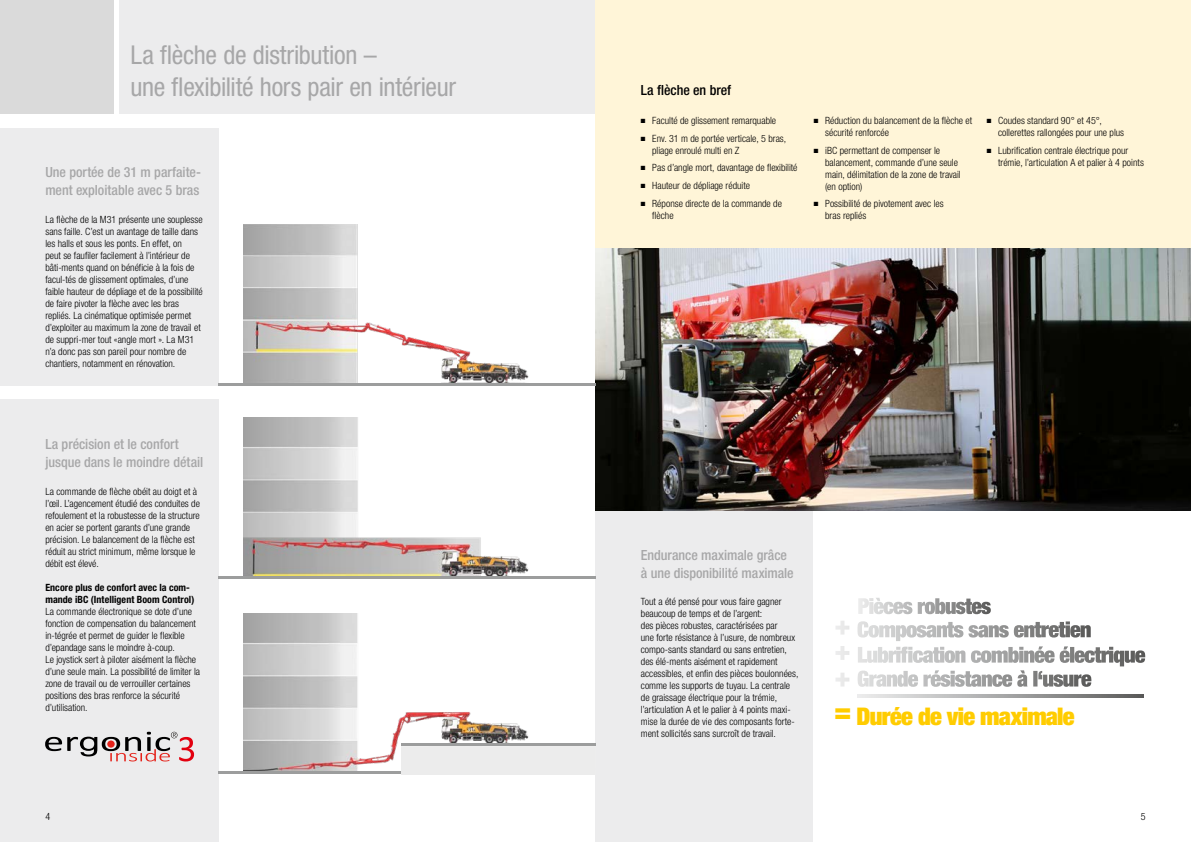
<style>
.page{position:relative;width:1191px;height:842px;background:#fff}
.page>*{position:absolute;margin:0;border:0;box-sizing:border-box;transform-origin:0 0}
.t1{font:condensed 26px/32.5px "Helvetica Neue LT Pro";letter-spacing:-.015em;color:#a7a7a8}
.t2{font:900 condensed 24.3px "Helvetica Neue LT Pro";letter-spacing:-.03em;color:#fc0}
.t3{font:500 condensed 14px/17.5px "Helvetica Neue LT Pro";letter-spacing:-.005em;color:#a7a7a8}
.t4{font:500 condensed 14px "Helvetica Neue LT Pro";letter-spacing:-.005em;color:#000}
.t5{font:300 condensed 10px/12px "Helvetica Neue LT Pro";color:#000}
.t6{font:700 condensed 10px/12px "Helvetica Neue LT Pro";letter-spacing:.005em;color:#000}
</style>
<div class="page">
<div style="left:119px;top:0;width:476px;height:113px;background:#ececed"></div>
<div style="left:0;top:0;width:113px;height:113px;background:#dadada"></div>
<div style="left:0;top:400px;width:218px;height:442px;background:#ececed"></div>
<div style="left:595px;top:511px;width:218px;height:331px;background:#ececed"></div>
<div style="left:595px;top:0;width:596px;height:248px;background:#fff5d8"></div>
<img style="left:244px;top:225px;width:285px;height:158px">
<img style="left:595px;top:248px;width:596px;height:263px">
<div style="left:0;top:128px;width:218px;height:258px;background:#ececed"></div>
<hr style="left:218px;top:383px;width:377px;height:3px;background:#9c9d9d">
<img style="left:244px;top:533px;width:285px;height:43px">
<hr style="left:218px;top:576px;width:377px;height:3px;background:#9c9d9d">
<img style="left:244px;top:613px;width:285px;height:158px">
<div style="left:401px;top:746px;width:81px;height:28px;background:#ececec"></div>
<div style="left:482px;top:746px;width:113px;height:28px;background:#ececec"></div>
<hr style="left:218px;top:771px;width:183px;height:3px;background:#9c9d9d">
<hr style="left:401px;top:743px;width:194px;height:3px;background:#9c9d9d">
<svg style="left:45px;top:732px;width:149px;height:29px"></svg>
<svg style="left:857px;top:694px;width:286px;height:4px"></svg>
<svg style="left:858px;top:598px;width:132px;height:16px"></svg>
<svg style="left:836px;top:621px;width:254px;height:16px"></svg>
<svg style="left:836px;top:646px;width:309px;height:41px"></svg>
<h1 class="t1" style="left:130px;top:38px;width:327px">La flèche de distribution –<br>une flexibilité hors pair en intérieur</h1>
<h3 class="t3" style="left:45px;top:163px;width:157px">Une portée de 31 m parfaite&shy;ment exploitable avec 5 bras</h3>
<p class="t5" style="left:45px;top:214px;width:159px">La flèche de la M31 présente une souplesse sans faille. C’est un avantage de taille dans les halls et sous les ponts. En effet, on<br>peut se faufiler facilement à l’intérieur de bâti-ments quand on bénéficie à la fois de facul-tés de glissement optimales, d’une faible hauteur de dépliage et de la possibilité de faire pivoter la flèche avec les bras repliés. La cinématique optimisée permet d’exploiter au maximum la zone de travail et de suppri-mer tout «angle mort ». La M31 n’a donc pas son pareil pour nombre de chantiers, notamment en rénovation.</p>
<h3 class="t4" style="left:641px;top:82px;width:92px">La flèche en bref</h3>
<p class="t5" style="left:641px;top:114px;width:137px">■ Faculté de glissement remarquable</p>
<p class="t5" style="left:652px;top:132px;width:135px;text-indent:-11px">■ Env. 31 m de portée verticale, 5 bras, pliage enroulé multi en Z</p>
<p class="t5" style="left:641px;top:162px;width:158px">■ Pas d’angle mort, davantage de flexibilité</p>
<p class="t5" style="left:641px;top:179px;width:111px">■ Hauteur de dépliage réduite</p>
<p class="t5" style="left:652px;top:197px;width:131px;text-indent:-11px">■ Réponse directe de la commande de flèche</p>
<p class="t5" style="left:825px;top:114px;width:149px;text-indent:-11px">■ Réduction du balancement de la flèche et sécurité renforcée</p>
<p class="t5" style="left:825px;top:144px;width:137px;text-indent:-11px">■ iBC permettant de compenser le balancement, commande d’une seule main, délimitation de la zone de travail (en option)</p>
<p class="t5" style="left:825px;top:198px;width:120px;text-indent:-11px">■ Possibilité de pivotement avec les bras repliés</p>
<p class="t5" style="left:998px;top:114px;width:127px;text-indent:-11px">■ Coudes standard 90° et 45°, collerettes rallongées pour une plus</p>
<p class="t5" style="left:998px;top:144px;width:147px;text-indent:-11px">■ Lubrification centrale électrique pour trémie, l’articulation A et palier à 4 points</p>
<h3 class="t3" style="left:45px;top:435px;width:159px">La précision et le confort jusque dans le moindre détail</h3>
<p class="t5" style="left:45px;top:485px;width:156px">La commande de flèche obéit au doigt et à l’œil. L’agencement étudié des conduites de refoulement et la robustesse de la structure en acier se portent garants d’une grande précision. Le balancement de la flèche est réduit au strict minimum, même lorsque le débit est élevé.</p>
<p class="t6" style="left:45px;top:581px;width:151px">Encore plus de confort avec la com&shy;mande iBC (Intelligent Boom Control)</p>
<p class="t5" style="left:45px;top:605px;width:156px">La commande électronique se dote d’une fonction de compensation du balancement in-tégrée et permet de guider le flexible d’epandage sans le moindre à-coup.<br>Le joystick sert à piloter aisément la flèche d’une seule main. La possibilité de limiter la zone de travail ou de verrouiller certaines positions des bras renforce la sécurité d’utilisation.</p>
<p class="t5" style="left:641px;top:596px;width:159px">Tout a été pensé pour vous faire gagner beaucoup de temps et de l’argent:<br>des pièces robustes, caractérisées par<br>une forte résistance à l’usure, de nombreux compo-sants standard ou sans entretien, des élé-ments aisément et rapidement accessibles, et enfin des pièces boulonnées, comme les supports de tuyau. La centrale de graissage électrique pour la trémie, l’articulation A et le palier à 4 points maxi&shy;mise la durée de vie des composants forte&shy;ment sollicités sans surcroît de travail.</p>
<h3 class="t3" style="left:641px;top:546px;width:154px">Endurance maximale grâce à une disponibilité maximale</h3>
<h2 class="t2" style="left:834px;top:701px;width:242px"><sup>=</sup> Durée de vie maximale</h2>
<p class="t5" style="left:45px;top:810px;width:6px">4</p>
<p class="t5" style="left:1140px;top:810px;width:6px">5</p>
</div>
